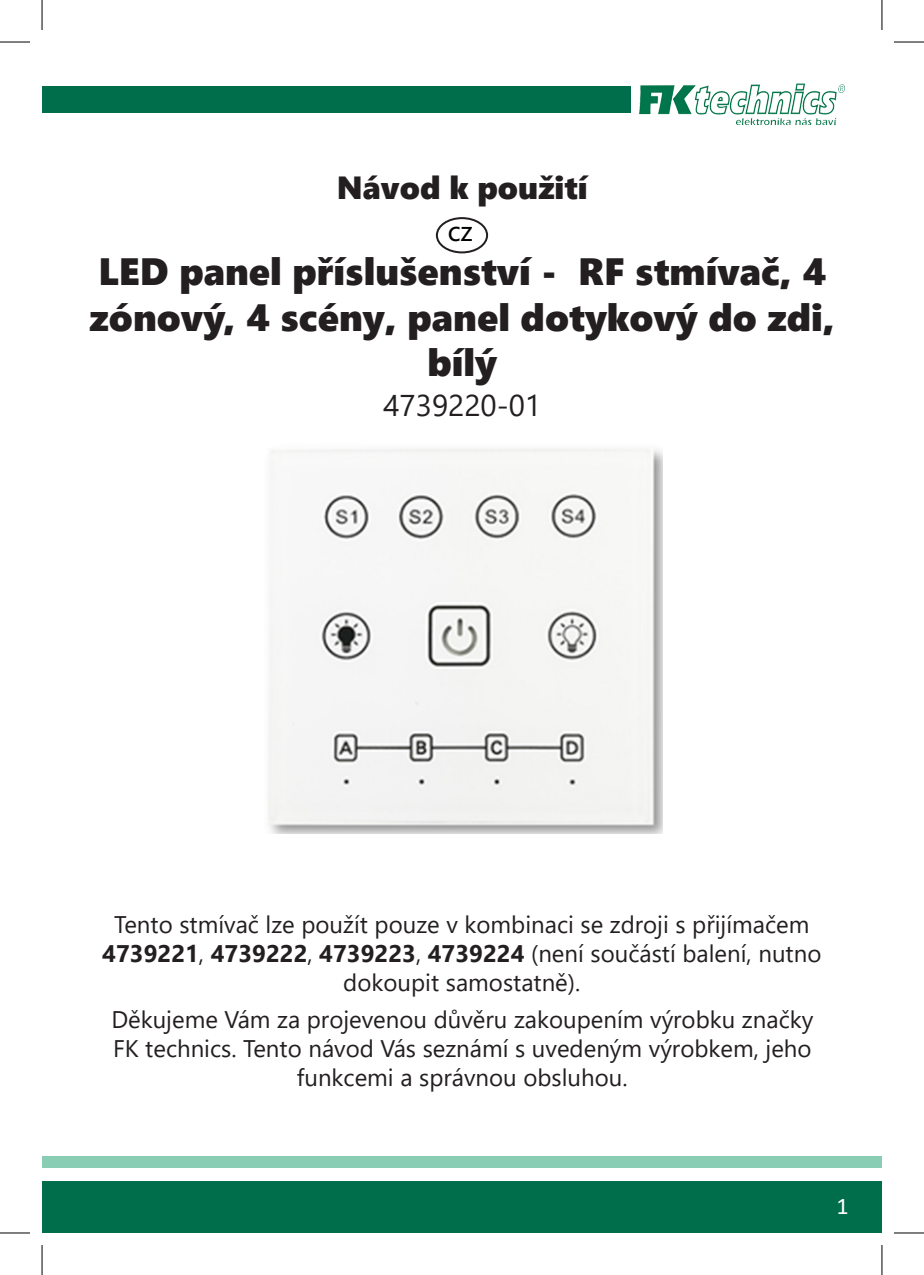
<style>
.page{position:relative;width:924px;height:1275px;background:#fff}
.page>*{position:absolute;margin:0;border:0;box-sizing:border-box;transform-origin:0 0}
.t1{font:38px/45.6px "Segoe UI Black";color:#231f20;text-align:center}
.t2{font:32px "Segoe UI Black";color:#231f20}
.t3{font:30px "Segoe UI";color:#231f20}
.t4{font:24px/28.8px "Segoe UI";color:#231f20;text-align:center}
.t5{font:24px "Calibri";color:#fff}
.popisky{font:600 20px "Segoe UI";color:#000}
.s1{font-weight:700}
</style>
<div class="page">
<div style="left:42px;top:1182px;width:839px;height:51px;background:#006e4a"></div>
<img style="left:630px;top:83px;width:215px;height:42px">
<div style="left:42px;top:86px;width:587px;height:26px;background:#006e4a"></div>
<div style="left:42px;top:1156px;width:839px;height:11px;background:#89ceb4"></div>
<div style="left:435px;top:217px;width:53px;height:36px;border:2px solid #231f20;border-radius:50%"></div>
<img style="left:268px;top:448px;width:393px;height:385px">
<hr style="left:0;top:42px;width:30px;height:1px;background:#000">
<hr style="left:893px;top:42px;width:30px;height:1px;background:#000">
<hr style="left:0;top:1232px;width:30px;height:1px;background:#000">
<hr style="left:893px;top:1232px;width:30px;height:1px;background:#000">
<hr style="left:42px;top:0;width:1px;height:30px;background:#000">
<hr style="left:42px;top:1245px;width:1px;height:30px;background:#000">
<hr style="left:881px;top:0;width:1px;height:30px;background:#000">
<hr style="left:881px;top:1245px;width:1px;height:30px;background:#000">
<p class="t2" style="left:337px;top:164px;width:252px">Návod k použití</p>
<p class="popisky" style="left:448px;top:215px;width:26px">CZ</p>
<p class="t1" style="left:89px;top:246px;width:746px">LED panel příslušenství - RF stmívač, 4 zónový, 4 scény, panel dotykový do zdi, bílý</p>
<p class="t3" style="left:383px;top:377px;width:159px">4739220-01</p>
<p class="t4" style="left:102px;top:908px;width:720px">Tento stmívač lze použít pouze v kombinaci se zdroji s přijímačem<br><span class="s1">4739221</span>, <span class="s1">4739222</span>, <span class="s1">4739223</span>, <span class="s1">4739224</span> (není součástí balení, nutno dokoupit samostatně).</p>
<p class="t4" style="left:111px;top:1003px;width:703px">Děkujeme Vám za projevenou důvěru zakoupením výrobku značky<br>FK technics. Tento návod Vás seznámí s uvedeným výrobkem, jeho funkcemi a správnou obsluhou.</p>
<p class="t5" style="left:836px;top:1189px;width:14px">1</p>
</div>
